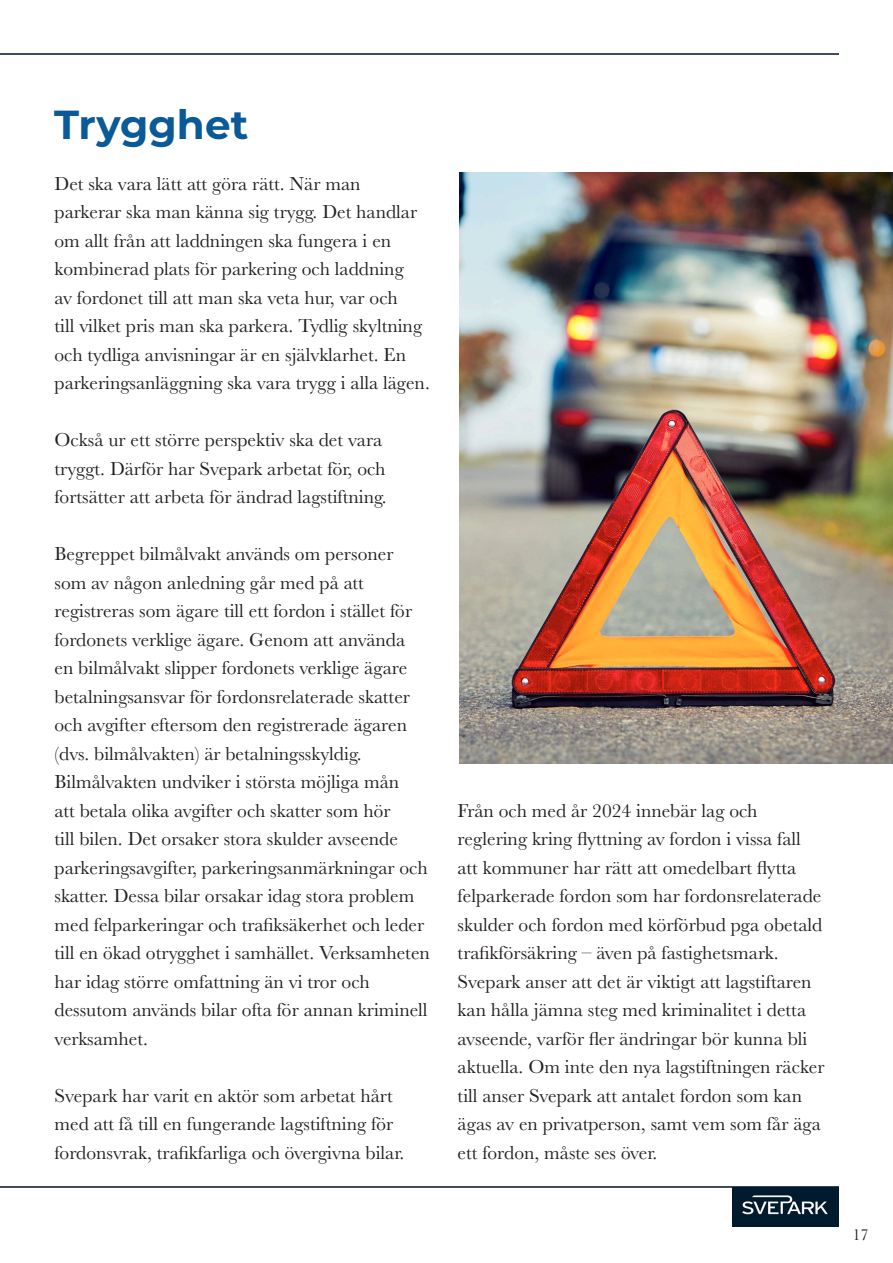
<style>
.page{position:relative;width:893px;height:1263px;background:#fff}
.page>*{position:absolute;margin:0;border:0;box-sizing:border-box;transform-origin:0 0}
.Rubrik_1{font:700 40.5px "Montserrat";color:#0b5a98}
.t1{font:19.5px/28.5px "Baskerville";color:#231f20}
.t2{font:16.5px "Baskerville";color:#231f20}
</style>
<div class="page">
<hr style="left:0;top:53px;width:839px;height:2px;background:#00122b">
<hr style="left:0;top:1186px;width:839px;height:2px;background:#00122b">
<img style="left:732px;top:1188px;width:107px;height:38px">
<img style="left:460px;top:172px;width:433px;height:592px">
<p class="Rubrik_1" style="left:54px;top:96px;width:196px">Trygghet</p>
<p class="t1" style="left:55px;top:169px;width:377px">Det ska vara lätt att göra rätt. När man parkerar ska man känna sig trygg. Det handlar om allt från att laddningen ska fungera i en kombinerad plats för parkering och laddning<br>av fordonet till att man ska veta hur, var och<br>till vilket pris man ska parkera. Tydlig skyltning och tydliga anvisningar är en självklarhet. En parkeringsanläggning ska vara trygg i alla lägen.</p>
<p class="t1" style="left:55px;top:426px;width:334px">Också ur ett större perspektiv ska det vara tryggt. Därför har Svepark arbetat för, och fortsätter att arbeta för ändrad lagstiftning.</p>
<p class="t1" style="left:55px;top:540px;width:377px">Begreppet bilmålvakt används om personer som av någon anledning går med på att registreras som ägare till ett fordon i stället för fordonets verklige ägare. Genom att använda<br>en bilmålvakt slipper fordonets verklige ägare betalningsansvar för fordonsrelaterade skatter och avgifter eftersom den registrerade ägaren (dvs. bilmålvakten) är betalningsskyldig.<br>Bilmålvakten undviker i största möjliga mån<br>att betala olika avgifter och skatter som hör<br>till bilen. Det orsaker stora skulder avseende parkeringsavgifter, parkeringsanmärkningar och skatter. Dessa bilar orsakar idag stora problem med felparkeringar och trafiksäkerhet och leder till en ökad otrygghet i samhället. Verksamheten har idag större omfattning än vi tror och dessutom används bilar ofta för annan kriminell verksamhet.</p>
<p class="t1" style="left:55px;top:1081px;width:351px">Svepark har varit en aktör som arbetat hårt med att få till en fungerande lagstiftning för fordonsvrak, trafikfarliga och övergivna bilar.</p>
<p class="t1" style="left:458px;top:796px;width:368px">Från och med år 2024 innebär lag och reglering kring flyttning av fordon i vissa fall att kommuner har rätt att omedelbart flytta felparkerade fordon som har fordonsrelaterade skulder och fordon med körförbud pga obetald trafikförsäkring – även på fastighetsmark.<br>Svepark anser att det är viktigt att lagstiftaren kan hålla jämna steg med kriminalitet i detta avseende, varför fler ändringar bör kunna bli aktuella. Om inte den nya lagstiftningen räcker till anser Svepark att antalet fordon som kan ägas av en privatperson, samt vem som får äga ett fordon, måste ses över.</p>
<p class="t2" style="left:852px;top:1224px;width:18px">17</p>
</div>
